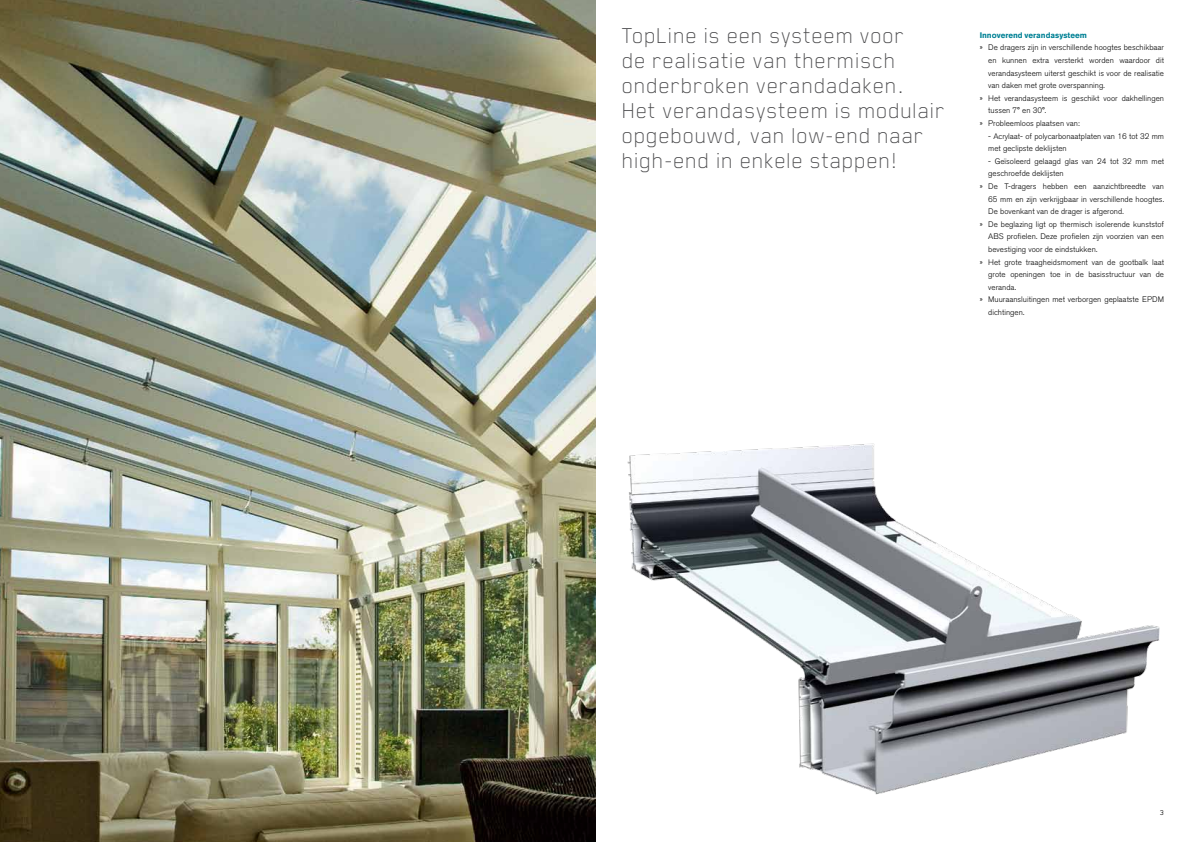
<style>
.page{position:relative;width:1191px;height:842px;background:#fff}
.page>*{position:absolute;margin:0;border:0;box-sizing:border-box;transform-origin:0 0}
.t1{font:100 25px/25px "Blender";letter-spacing:.02em;color:#4b4b4d}
.t2{font:300 8px/12.6px "Standard Grot SL";color:#000}
.t3{font:700 8px "Standard Grot SL";color:#008195}
.t4{font:8px "Blender";color:#000}
</style>
<div class="page">
<img style="left:0;top:0;width:595px;height:842px">
<img style="left:627px;top:443px;width:533px;height:352px">
<h1 class="t1" style="left:622px;top:22px;width:325px">TopLine is een systeem voor<br>de realisatie van thermisch onderbroken verandadaken.<br>Het verandasysteem is modulair opgebouwd, van low-end naar high-end in enkele stappen!</h1>
<p class="t3" style="left:979px;top:30px;width:109px">Innoverend verandasysteem</p>
<p class="t2" style="left:979px;top:41px;width:186px">» De dragers zijn in verschillende hoogtes beschikbaar</p>
<p class="t2" style="left:988px;top:54px;width:177px">en kunnen extra versterkt worden waardoor dit</p>
<p class="t2" style="left:988px;top:67px;width:177px">verandasysteem uiterst geschikt is voor de realisatie</p>
<p class="t2" style="left:988px;top:79px;width:118px">van daken met grote overspanning.</p>
<p class="t2" style="left:979px;top:92px;width:186px">» Het verandasysteem is geschikt voor dakhellingen</p>
<p class="t2" style="left:988px;top:104px;width:59px">tussen 7° en 30°.</p>
<p class="t2" style="left:979px;top:117px;width:101px">» Probleemloos plaatsen van:</p>
<p class="t2" style="left:988px;top:130px;width:177px">- Acrylaat- of polycarbonaatplaten van 16 tot 32 mm met geclipste deklijsten</p>
<p class="t2" style="left:988px;top:155px;width:177px">- Geïsoleerd gelaagd glas van 24 tot 32 mm met</p>
<p class="t2" style="left:988px;top:167px;width:77px">geschroefde deklijsten</p>
<p class="t2" style="left:979px;top:180px;width:186px">» De T-dragers hebben een aanzichtbreedte van</p>
<p class="t2" style="left:988px;top:193px;width:177px">65 mm en zijn verkrijgbaar in verschillende hoogtes.</p>
<p class="t2" style="left:988px;top:205px;width:137px">De bovenkant van de drager is afgerond.</p>
<p class="t2" style="left:979px;top:218px;width:186px">» De beglazing ligt op thermisch isolerende kunststof</p>
<p class="t2" style="left:988px;top:230px;width:177px">ABS profielen. Deze profielen zijn voorzien van een</p>
<p class="t2" style="left:988px;top:243px;width:111px">bevestiging voor de eindstukken.</p>
<p class="t2" style="left:979px;top:256px;width:186px">» Het grote traagheidsmoment van de gootbalk laat</p>
<p class="t2" style="left:988px;top:268px;width:177px">grote openingen toe in de basisstructuur van de</p>
<p class="t2" style="left:988px;top:281px;width:29px">veranda.</p>
<p class="t2" style="left:979px;top:293px;width:186px">» Muuraansluitingen met verborgen geplaatste EPDM</p>
<p class="t2" style="left:988px;top:306px;width:38px">dichtingen.</p>
<p class="t4" style="left:1160px;top:807px;width:6px">3</p>
</div>
